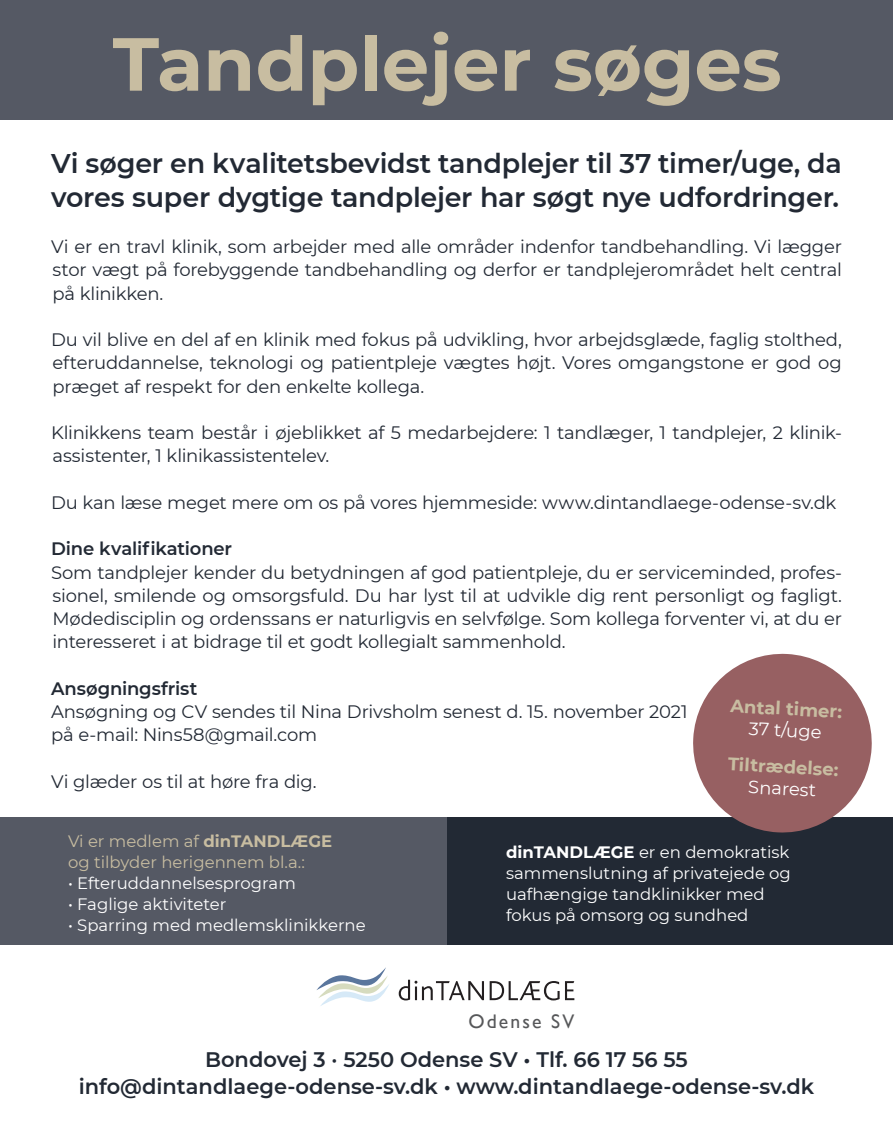
<style>
.page{position:relative;width:893px;height:1127px;background:#fff}
.page>*{position:absolute;margin:0;border:0;box-sizing:border-box;transform-origin:0 0}
.t1{font:700 75px "Montserrat";color:#c8bda1}
.t2{font:600 27px/34.5px "Montserrat";letter-spacing:-.01em;color:#222934}
.t3{font:600 21px "Montserrat";color:#222934}
.t4{font:19.65px "Gill Sans";letter-spacing:.11em;color:#57585a}
.t5{font:18px/23.2px "Montserrat";letter-spacing:-.015em;color:#222934;text-align:justify}
.t6{font:600 18px "Montserrat";letter-spacing:-.005em;color:#222934}
.t7{font:700 18px "Montserrat";color:#c8bda1}
.t8{font:18px "Montserrat";color:#fff}
.t9{font:16.5px/21px "Montserrat";color:#fff}
.t10{font:16.5px/21px "Montserrat";color:#c8bda1}
.s1{font-weight:700}
</style>
<div class="page">
<div style="left:0;top:0;width:893px;height:119px;background:#555964"></div>
<svg style="left:399px;top:980px;width:85px;height:20px"></svg>
<svg style="left:490px;top:981px;width:84px;height:19px"></svg>
<svg style="left:316px;top:967px;width:73px;height:39px"></svg>
<div style="left:446px;top:817px;width:447px;height:128px;background:#222934"></div>
<div style="left:0;top:817px;width:446px;height:128px;background:#555964"></div>
<svg style="left:693px;top:653px;width:179px;height:180px"></svg>
<p class="t1" style="left:113px;top:10px;width:670px">Tandplejer søges</p>
<p class="t2" style="left:51px;top:145px;width:792px">Vi søger en kvalitetsbevidst tandplejer til 37 timer/uge, da vores super dygtige tandplejer har søgt nye udfordringer.</p>
<p class="t5" style="left:51px;top:234px;width:792px">Vi er en travl klinik, som arbejder med alle områder indenfor tandbehandling. Vi lægger stor vægt på forebyggende tandbehandling og derfor er tandplejerområdet helt central på klinikken.</p>
<p class="t5" style="left:51px;top:327px;width:792px">Du vil blive en del af en klinik med fokus på udvikling, hvor arbejdsglæde, faglig stolthed, efteruddannelse, teknologi og patientpleje vægtes højt. Vores omgangstone er god og præget af respekt for den enkelte kollega.</p>
<p class="t5" style="left:51px;top:420px;width:792px">Klinikkens team består i øjeblikket af 5 medarbejdere: 1 tandlæger, 1 tandplejer, 2 klinik&shy;assistenter, 1 klinikassistentelev.</p>
<p class="t5" style="left:51px;top:490px;width:787px">Du kan læse meget mere om os på vores hjemmeside: www.dintandlaege-odense-sv.dk</p>
<p class="t6" style="left:51px;top:536px;width:183px">Dine kvalifikationer</p>
<p class="t5" style="left:51px;top:560px;width:792px">Som tandplejer kender du betydningen af god patientpleje, du er serviceminded, profes&shy;sionel, smilende og omsorgsfuld. Du har lyst til at udvikle dig rent personligt og fagligt.<br>Mødedisciplin og ordenssans er naturligvis en selvfølge. Som kollega forventer vi, at du er interesseret i at bidrage til et godt kollegialt sammenhold.</p>
<p class="t6" style="left:51px;top:676px;width:148px">Ansøgningsfrist</p>
<p class="t5" style="left:51px;top:699px;width:638px">Ansøgning og CV sendes til Nina Drivsholm senest d. 15. november 2021</p>
<p class="t5" style="left:51px;top:723px;width:268px">på e-mail: Nins58@gmail.com</p>
<p class="t5" style="left:51px;top:769px;width:267px">Vi glæder os til at høre fra dig.</p>
<p class="t7" style="left:731px;top:693px;width:113px;rotate:3deg">Antal timer:</p>
<p class="t8" style="left:750px;top:716px;width:74px;rotate:3deg">37 t/uge</p>
<p class="t7" style="left:729px;top:751px;width:112px;rotate:3deg">Tiltrædelse:</p>
<p class="t8" style="left:749px;top:774px;width:69px;rotate:3deg">Snarest</p>
<p class="t10" style="left:68px;top:830px;width:266px">Vi er medlem af <span class="s1">dinTANDLÆGE </span>og tilbyder herigennem bl.a.:</p>
<p class="t9" style="left:68px;top:872px;width:229px">• Efteruddannelsesprogram</p>
<p class="t9" style="left:68px;top:893px;width:160px">• Faglige aktiviteter</p>
<p class="t9" style="left:68px;top:914px;width:299px">• Sparring med medlemsklinikkerne</p>
<p class="t9" style="left:506px;top:841px;width:286px"><span class="s1">dinTANDLÆGE</span> er en demokratisk sammenslutning af privatejede og uafhængige tandklinikker med fokus på omsorg og sundhed</p>
<p class="t4" style="left:468px;top:1010px;width:107px">Odense SV</p>
<p class="t3" style="left:205px;top:1044px;width:484px">Bondovej 3 · 5250 Odense SV • Tlf. 66 17 56 55</p>
<p class="t3" style="left:79px;top:1071px;width:737px">info@dintandlaege-odense-sv.dk • www.dintandlaege-odense-sv.dk</p>
</div>
